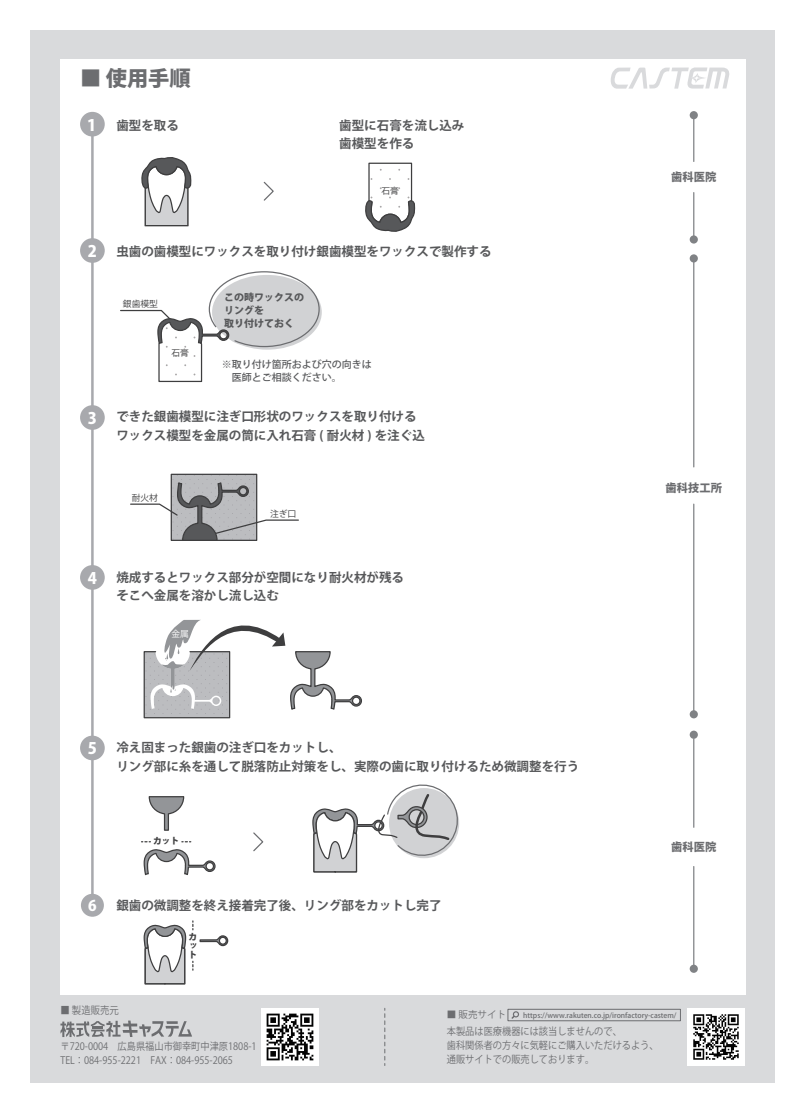
<style>
.page{position:relative;width:805px;height:1113px;background:#fff}
.page>*{position:absolute;margin:0;border:0;box-sizing:border-box;transform-origin:0 0}
.t1{font:800 21.25px "Koz Go Pro";color:#6c6d70}
.t2{font:800 15.75px "Koz Go Pro";color:#fff}
.t3{font:800 14.62px "Koz Go Pro";color:#fff}
.t4{font:700 12.5px/18.8px "Koz Go Pro";color:#57585a}
.t5{font:800 11.25px "Koz Go Pro";color:#6c6d70}
.t6{font:10.38px "Koz Go Pro";color:#6c6d70;scale:.9 1}
.t7{font:10.25px/13.9px "Koz Go Pro";color:#6c6d70;scale:.9 1}
.t8{font:500 10px/12.8px "Koz Go Pro";color:#57585a}
.t9{font:800 10px/12.8px "Koz Go Pro";color:#57585a}
.t10{font:9.5px "Koz Go Pro";color:#6c6d70}
.t11{font:8.75px "Koz Go Pro";color:#3e3e3f}
.t12{font:800 8.75px/8.8px "Koz Go Pro";color:#3e3e3f;text-align:justify}
.t13{font:8.75px "Koz Go Pro";color:#fff}
.t14{font:500 7.12px "Koz Go Pro";color:#6c6d70}
</style>
<div class="page">
<div style="left:30px;top:30px;width:744px;height:1052px;background:#d9dadc"></div>
<div style="left:60px;top:59px;width:685px;height:935px;background:#fff"></div>
<hr style="left:91px;top:124px;width:3px;height:778px;background:#a8a9ad">
<svg style="left:60px;top:1020px;width:132px;height:17px"></svg>
<svg style="left:511px;top:1011px;width:8px;height:7px"></svg>
<div style="left:507px;top:1008px;width:173px;height:13px;border:1px solid #6c6d70"></div>
<div style="left:80px;top:112px;width:25px;height:24px;background:#a8a9ad;border-radius:50%"></div>
<svg style="left:199px;top:935px;width:30px;height:11px"></svg>
<div style="left:80px;top:238px;width:25px;height:25px;background:#a8a9ad;border-radius:50%"></div>
<div style="left:80px;top:405px;width:25px;height:25px;background:#a8a9ad;border-radius:50%"></div>
<div style="left:80px;top:565px;width:25px;height:25px;background:#a8a9ad;border-radius:50%"></div>
<div style="left:80px;top:735px;width:25px;height:25px;background:#a8a9ad;border-radius:50%"></div>
<div style="left:81px;top:893px;width:23px;height:23px;background:#a8a9ad;border-radius:50%"></div>
<svg style="left:253px;top:832px;width:11px;height:20px"></svg>
<svg style="left:148px;top:796px;width:37px;height:35px"></svg>
<svg style="left:141px;top:841px;width:75px;height:35px"></svg>
<svg style="left:130px;top:473px;width:169px;height:68px"></svg>
<svg style="left:143px;top:619px;width:219px;height:100px"></svg>
<hr style="left:693px;top:115px;width:1px;height:46px;background:#808285">
<div style="left:689px;top:111px;width:8px;height:8px;background:#808285;border-radius:50%"></div>
<hr style="left:693px;top:193px;width:1px;height:46px;background:#808285">
<div style="left:689px;top:235px;width:8px;height:8px;background:#808285;border-radius:50%"></div>
<hr style="left:693px;top:259px;width:1px;height:208px;background:#808285">
<div style="left:689px;top:254px;width:8px;height:8px;background:#808285;border-radius:50%"></div>
<hr style="left:693px;top:504px;width:1px;height:210px;background:#808285">
<div style="left:689px;top:710px;width:8px;height:8px;background:#808285;border-radius:50%"></div>
<hr style="left:693px;top:739px;width:1px;height:88px;background:#808285">
<div style="left:689px;top:730px;width:8px;height:9px;background:#808285;border-radius:50%"></div>
<hr style="left:693px;top:866px;width:1px;height:102px;background:#808285">
<div style="left:689px;top:964px;width:8px;height:9px;background:#808285;border-radius:50%"></div>
<svg style="left:611px;top:67px;width:119px;height:22px"></svg>
<svg style="left:384px;top:1008px;width:1px;height:57px"></svg>
<img style="left:261px;top:1008px;width:57px;height:57px">
<svg style="left:141px;top:157px;width:51px;height:70px"></svg>
<svg style="left:365px;top:162px;width:50px;height:70px"></svg>
<svg style="left:120px;top:271px;width:202px;height:112px"></svg>
<svg style="left:263px;top:181px;width:11px;height:20px"></svg>
<svg style="left:312px;top:784px;width:147px;height:89px"></svg>
<svg style="left:143px;top:921px;width:50px;height:64px"></svg>
<img style="left:687px;top:1008px;width:57px;height:57px">
<h1 class="t1" style="left:80px;top:65px;width:112px">■ 使用手順</h1>
<p class="t2" style="left:87px;top:115px;width:11px">1</p>
<p class="t4" style="left:116px;top:116px;width:64px">歯型を取る</p>
<p class="t4" style="left:339px;top:116px;width:126px">歯型に石膏を流し込み歯模型を作る</p>
<p class="t11" style="left:381px;top:185px;width:19px">石膏</p>
<p class="t2" style="left:88px;top:241px;width:11px">2</p>
<p class="t2" style="left:88px;top:408px;width:11px">3</p>
<p class="t4" style="left:116px;top:243px;width:376px">虫歯の歯模型にワックスを取り付け銀歯模型をワックスで製作する</p>
<p class="t11" style="left:123px;top:298px;width:36px">銀歯模型</p>
<p class="t11" style="left:171px;top:347px;width:19px">石膏</p>
<p class="t9" style="left:224px;top:292px;width:81px">この時ワックスのリングを<br>取り付けておく</p>
<p class="t8" style="left:222px;top:358px;width:151px">※取り付け箇所および穴の向きは　医師とご相談ください。</p>
<p class="t4" style="left:116px;top:408px;width:310px">できた銀歯模型に注ぎ口形状のワックスを取り付けるワックス模型を金属の筒に入れ石膏 ( 耐火材 ) を注ぐ込</p>
<p class="t11" style="left:132px;top:492px;width:28px">耐火材</p>
<p class="t11" style="left:270px;top:508px;width:28px">注ぎ口</p>
<p class="t2" style="left:88px;top:568px;width:11px">4</p>
<p class="t4" style="left:116px;top:568px;width:289px">焼成するとワックス部分が空間になり耐火材が残るそこへ金属を溶かし流し込む</p>
<p class="t13" style="left:171px;top:627px;width:19px">金属</p>
<p class="t2" style="left:88px;top:738px;width:11px">5</p>
<p class="t4" style="left:116px;top:739px;width:464px">冷え固まった銀歯の注ぎ口をカットし、<br>リング部に糸を通して脱落防止対策をし、実際の歯に取り付けるため微調整を行う</p>
<p class="t12" style="left:153px;top:837px;width:28px">カット</p>
<p class="t3" style="left:88px;top:896px;width:10px">6</p>
<p class="t4" style="left:116px;top:896px;width:326px">銀歯の微調整を終え接着完了後、リング部をカットし完了</p>
<p class="t12" style="left:188px;top:933px;width:10px">カット</p>
<p class="t5" style="left:671px;top:169px;width:46px">歯科医院</p>
<p class="t5" style="left:665px;top:480px;width:58px">歯科技工所</p>
<p class="t5" style="left:671px;top:839px;width:46px">歯科医院</p>
<p class="t6" style="left:60px;top:1003px;width:66px">■ 製造販売元</p>
<p class="t7" style="left:60px;top:1040px;width:219px">〒720-0004　広島県福山市御幸町中津原1808-1<br>TEL：084-955-2221　FAX：084-955-2065</p>
<p class="t10" style="left:446px;top:1008px;width:61px">■ 販売サイト</p>
<p class="t14" style="left:523px;top:1010px;width:155px">https://www.rakuten.co.jp/ironfactory-castem/</p>
<p class="t7" style="left:446px;top:1024px;width:237px">本製品は医療機器には該当しませんので、<br>歯科関係者の方々に気軽にご購入いただけるよう、通販サイトでの販売しております。</p>
</div>
